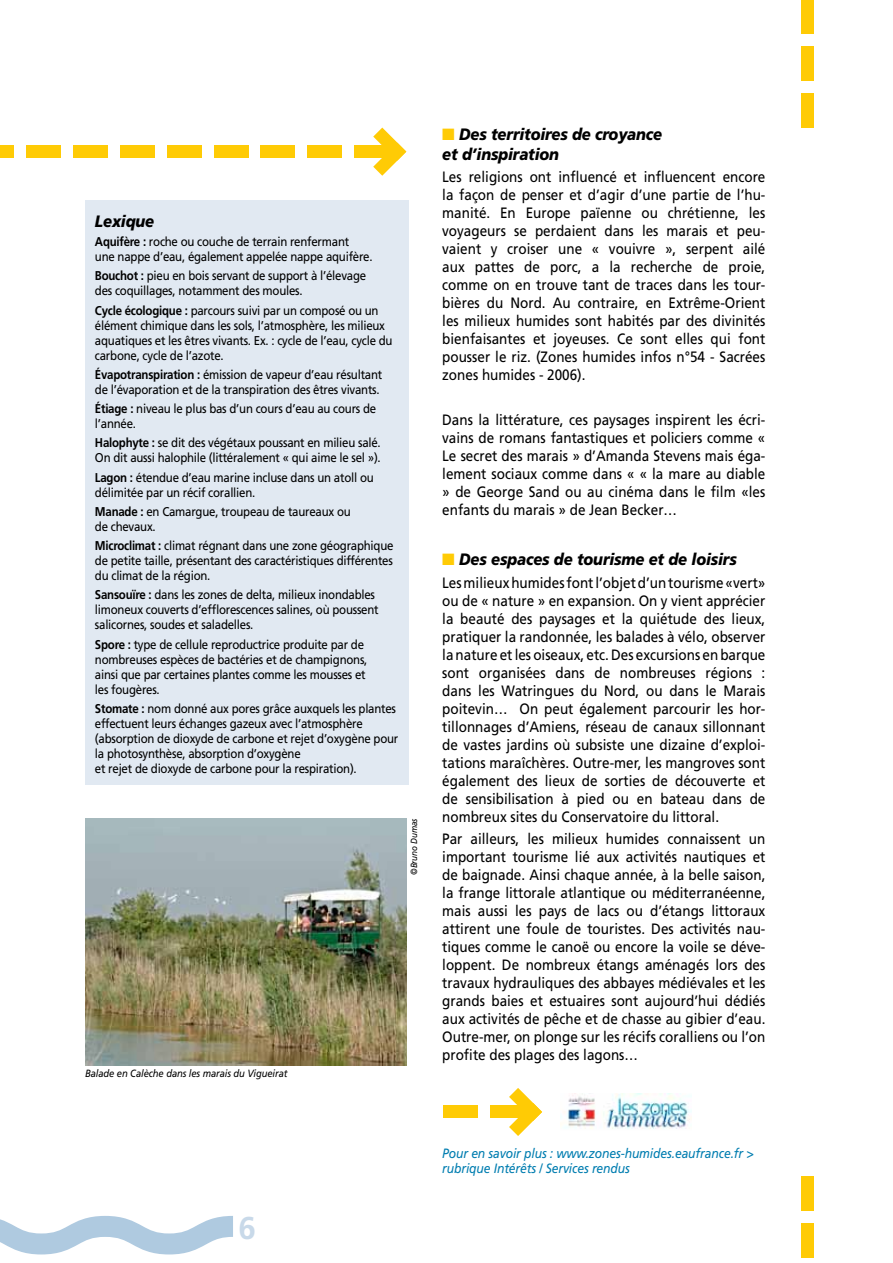
<style>
.page{position:relative;width:893px;height:1263px;background:#fff}
.page>*{position:absolute;margin:0;border:0;box-sizing:border-box;transform-origin:0 0}
.t1{font:700 31.5px "Frutiger";color:#c8d9e9}
.t2{font:italic 900 16.5px/19.8px "Frutiger";letter-spacing:-.01em;color:#000;scale:.9 1}
.t3{font:15px/18px "Frutiger";color:#000;text-align:justify;scale:.9 1}
.t4{font:italic 13.5px/15px "Frutiger";letter-spacing:-.01em;color:#007db0;scale:.9 1}
.t5{font:12.75px/15px "Frutiger";letter-spacing:-.02em;color:#000;scale:.9 1}
.t6{font:italic 10.5px "Frutiger";letter-spacing:-.01em;color:#000;scale:.9 1}
.t7{font:italic 9px "Frutiger";letter-spacing:-.01em;color:#000;scale:.9 1}
.s1{font-weight:700}
.s2{color:#ffcb05}
</style>
<div class="page">
<svg style="left:0;top:1216px;width:233px;height:38px"></svg>
<div style="left:355px;top:145px;width:34px;height:13px;background:#ffcb05"></div>
<svg style="left:373px;top:128px;width:33px;height:48px"></svg>
<div style="left:167px;top:145px;width:34px;height:13px;background:#ffcb05"></div>
<div style="left:214px;top:145px;width:34px;height:13px;background:#ffcb05"></div>
<div style="left:261px;top:145px;width:34px;height:13px;background:#ffcb05"></div>
<div style="left:308px;top:145px;width:34px;height:13px;background:#ffcb05"></div>
<div style="left:801px;top:1224px;width:13px;height:34px;background:#ffcb05"></div>
<div style="left:801px;top:1176px;width:13px;height:34px;background:#ffcb05"></div>
<div style="left:801px;top:94px;width:13px;height:34px;background:#ffcb05"></div>
<div style="left:801px;top:47px;width:13px;height:34px;background:#ffcb05"></div>
<div style="left:801px;top:0;width:13px;height:34px;background:#ffcb05"></div>
<div style="left:85px;top:201px;width:323px;height:584px;background:#e1e9f2"></div>
<img style="left:560px;top:1094px;width:132px;height:35px">
<div style="left:491px;top:1105px;width:34px;height:13px;background:#ffcb05"></div>
<svg style="left:509px;top:1088px;width:33px;height:48px"></svg>
<div style="left:444px;top:1105px;width:34px;height:13px;background:#ffcb05"></div>
<div style="left:0;top:145px;width:14px;height:13px;background:#ffcb05"></div>
<div style="left:27px;top:145px;width:34px;height:13px;background:#ffcb05"></div>
<div style="left:73px;top:145px;width:35px;height:13px;background:#ffcb05"></div>
<div style="left:120px;top:145px;width:34px;height:13px;background:#ffcb05"></div>
<img style="left:85px;top:818px;width:322px;height:247px">
<p class="t2" style="left:95px;top:211px;width:67px">Lexique</p>
<p class="t5" style="left:95px;top:234px;width:310px"><span class="s1">Aquifère :</span> roche ou couche de terrain renfermant<br>une nappe d’eau, également appelée nappe aquifère.</p>
<p class="t5" style="left:95px;top:269px;width:303px"><span class="s1">Bouchot :</span> pieu en bois servant de support à l’élevage des coquillages, notamment des moules.</p>
<p class="t5" style="left:95px;top:303px;width:332px"><span class="s1">Cycle écologique :</span> parcours suivi par un composé ou un élément chimique dans les sols, l’atmosphère, les milieux aquatiques et les êtres vivants. Ex. : cycle de l’eau, cycle du carbone, cycle de l’azote.</p>
<p class="t5" style="left:95px;top:367px;width:321px"><span class="s1">Évapotranspiration :</span> émission de vapeur d’eau résultant de l’évaporation et de la transpiration des êtres vivants.</p>
<p class="t5" style="left:95px;top:401px;width:314px"><span class="s1">Étiage :</span> niveau le plus bas d’un cours d’eau au cours de l’année.</p>
<p class="t5" style="left:95px;top:436px;width:319px"><span class="s1">Halophyte :</span> se dit des végétaux poussant en milieu salé.<br>On dit aussi halophile (littéralement « qui aime le sel »).</p>
<p class="t5" style="left:95px;top:470px;width:311px"><span class="s1">Lagon :</span> étendue d’eau marine incluse dans un atoll ou délimitée par un récif corallien.</p>
<p class="t5" style="left:95px;top:504px;width:286px"><span class="s1">Manade :</span> en Camargue, troupeau de taureaux ou de chevaux.</p>
<p class="t5" style="left:95px;top:538px;width:333px;text-align:justify"><span class="s1">Microclimat :</span> climat régnant dans une zone géographique de petite taille, présentant des caractéristiques différentes du climat de la région.</p>
<p class="t5" style="left:95px;top:588px;width:317px"><span class="s1">Sansouïre :</span> dans les zones de delta, milieux inondables limoneux couverts d’efflorescences salines, où poussent salicornes, soudes et saladelles.</p>
<p class="t5" style="left:95px;top:637px;width:304px"><span class="s1">Spore :</span> type de cellule reproductrice produite par de nombreuses espèces de bactéries et de champignons, ainsi que par certaines plantes comme les mousses et les fougères.</p>
<p class="t5" style="left:95px;top:701px;width:339px"><span class="s1">Stomate :</span> nom donné aux pores grâce auxquels les plantes effectuent leurs échanges gazeux avec l’atmosphère (absorption de dioxyde de carbone et rejet d’oxygène pour la photosynthèse, absorption d’oxygène<br>et rejet de dioxyde de carbone pour la respiration).</p>
<p class="t7" style="left:409px;top:875px;width:64px;rotate:-90deg">©Bruno Dumas</p>
<p class="t6" style="left:85px;top:1067px;width:227px">Balade en Calèche dans les marais du Vigueirat</p>
<p class="t2" style="left:442px;top:124px;width:246px"><span class="s2">■</span> Des territoires de croyance et d’inspiration</p>
<p class="t3" style="left:442px;top:168px;width:361px">Les religions ont influencé et influencent encore la façon de penser et d’agir d’une partie de l’hu&shy;manité. En Europe païenne ou chrétienne, les voyageurs se perdaient dans les marais et peu&shy;vaient y croiser une « vouivre », serpent ailé aux pattes de porc, a la recherche de proie, comme on en trouve tant de traces dans les tour&shy;bières du Nord. Au contraire, en Extrême-Orient les milieux humides sont habités par des divinités bienfaisantes et joyeuses. Ce sont elles qui font pousser le riz. (Zones humides infos n°54 - Sacrées zones humides - 2006).</p>
<p class="t3" style="left:442px;top:411px;width:361px">Dans la littérature, ces paysages inspirent les écri&shy;vains de romans fantastiques et policiers comme « Le secret des marais » d’Amanda Stevens mais éga&shy;lement sociaux comme dans « « la mare au diable » de George Sand ou au cinéma dans le film «les enfants du marais » de Jean Becker…</p>
<p class="t2" style="left:442px;top:550px;width:329px"><span class="s2">■</span> Des espaces de tourisme et de loisirs</p>
<p class="t3" style="left:442px;top:573px;width:361px">Les milieux humides font l’objet d’un tourisme «vert» ou de « nature » en expansion. On y vient apprécier la beauté des paysages et la quiétude des lieux, pratiquer la randonnée, les balades à vélo, observer la nature et les oiseaux, etc. Des excursions en barque sont organisées dans de nombreuses régions : dans les Watringues du Nord, ou dans le Marais poitevin… On peut également parcourir les hor&shy;tillonnages d’Amiens, réseau de canaux sillonnant de vastes jardins où subsiste une dizaine d’exploi&shy;tations maraîchères. Outre-mer, les mangroves sont également des lieux de sorties de découverte et de sensibilisation à pied ou en bateau dans de nombreux sites du Conservatoire du littoral.</p>
<p class="t3" style="left:442px;top:830px;width:361px">Par ailleurs, les milieux humides connaissent un important tourisme lié aux activités nautiques et de baignade. Ainsi chaque année, à la belle saison, la frange littorale atlantique ou méditerranéenne, mais aussi les pays de lacs ou d’étangs littoraux attirent une foule de touristes. Des activités nau&shy;tiques comme le canoë ou encore la voile se déve&shy;loppent. De nombreux étangs aménagés lors des travaux hydrauliques des abbayes médiévales et les grands baies et estuaires sont aujourd’hui dédiés aux activités de pêche et de chasse au gibier d’eau.<br>Outre-mer, on plonge sur les récifs coralliens ou l’on profite des plages des lagons…</p>
<h1 class="t1" style="left:238px;top:1209px;width:19px">6</h1>
<p class="t4" style="left:442px;top:1145px;width:348px">Pour en savoir plus : www.zones-humides.eaufrance.fr &gt; rubrique Intérêts / Services rendus</p>
</div>
